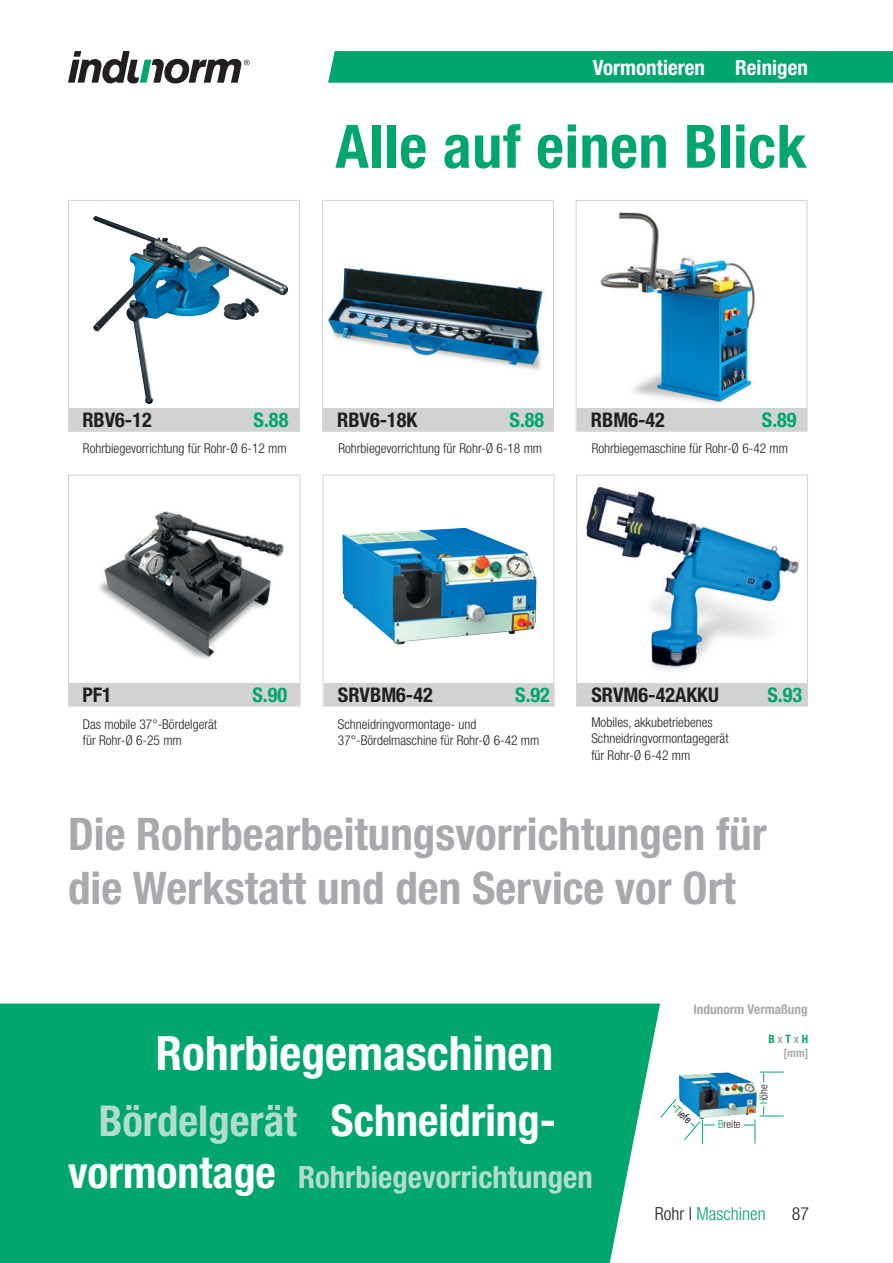
<style>
.page{position:relative;width:893px;height:1263px;background:#fff}
.page>*{position:absolute;margin:0;border:0;box-sizing:border-box;transform-origin:0 0}
.t1{font:700 condensed 60px "Helvetica Neue";letter-spacing:.01em;color:#00a66e}
.t2{font:700 condensed 47.4px "Helvetica Neue";color:#fff}
.t3{font:700 condensed 45px/54px "Helvetica Neue";color:#a8a9ad}
.t4{font:700 condensed 43.95px "Helvetica Neue";color:#fff}
.t5{font:700 condensed 30.75px "Helvetica Neue";color:#b2ddcc}
.t6{font:700 condensed 21px "Helvetica Neue";color:#fff}
.t7{font:700 condensed 20.25px "Helvetica Neue";color:#231f20}
.t8{font:700 condensed 20.25px "Helvetica Neue";color:#00a66e}
.t9{font:300 condensed 18px "Helvetica Neue";color:#00a66e}
.t10{font:300 condensed 18px "Helvetica Neue";color:#231f20}
.t11{font:300 condensed 13.5px/16.2px "Helvetica Neue";color:#231f20}
.t12{font:700 condensed 13.35px "Helvetica Neue";color:#a8a9ad}
.t13{font:700 condensed 11.55px/13.8px "Helvetica Neue";letter-spacing:.24em;color:#a8a9ad;text-align:right}
.t14{font:300 condensed 10.95px "Helvetica Neue";color:#231f20}
.t15{font:10.95px "Arial Narrow";color:#231f20}
.s1{font-size:42.6px;color:#b2ddcc}
.s2{font-size:43.95px;color:#fff}
.s3{color:#00a66e}
.s4{color:#231f20}
</style>
<div class="page">
<div style="left:328px;top:51px;width:565px;height:32px;background:#00a66e"></div>
<svg style="left:68px;top:51px;width:182px;height:33px"></svg>
<div style="left:0;top:1003px;width:660px;height:260px;background:#00a66e"></div>
<img style="left:99px;top:511px;width:185px;height:149px">
<div style="left:68px;top:475px;width:232px;height:232px;border:1px solid #d1d2d4"></div>
<div style="left:68px;top:683px;width:231px;height:23px;background:#d1d2d4"></div>
<img style="left:342px;top:528px;width:194px;height:117px">
<div style="left:323px;top:475px;width:231px;height:232px;border:1px solid #d1d2d4"></div>
<div style="left:324px;top:683px;width:229px;height:23px;background:#d1d2d4"></div>
<img style="left:586px;top:487px;width:213px;height:183px">
<div style="left:576px;top:475px;width:232px;height:232px;border:1px solid #d1d2d4"></div>
<div style="left:577px;top:683px;width:230px;height:23px;background:#d1d2d4"></div>
<img style="left:93px;top:216px;width:196px;height:188px">
<div style="left:68px;top:200px;width:232px;height:232px;border:1px solid #d1d2d4"></div>
<div style="left:68px;top:408px;width:231px;height:23px;background:#d1d2d4"></div>
<img style="left:328px;top:268px;width:215px;height:102px">
<div style="left:322px;top:200px;width:232px;height:232px;border:1px solid #d1d2d4"></div>
<div style="left:323px;top:408px;width:230px;height:23px;background:#d1d2d4"></div>
<img style="left:600px;top:212px;width:155px;height:192px">
<div style="left:576px;top:200px;width:231px;height:232px;border:1px solid #d1d2d4"></div>
<div style="left:577px;top:408px;width:229px;height:23px;background:#d1d2d4"></div>
<hr style="left:703px;top:1125px;width:51px;height:1px;background:#00a66e">
<div style="left:716px;top:1120px;width:28px;height:11px;background:#fff"></div>
<img style="left:679px;top:1072px;width:78px;height:47px">
<svg style="left:660px;top:1098px;width:43px;height:45px"></svg>
<svg style="left:755px;top:1116px;width:29px;height:27px"></svg>
<hr style="left:763px;top:1073px;width:1px;height:42px;background:#00a66e">
<div style="left:758px;top:1082px;width:13px;height:24px;background:#fff"></div>
<svg style="left:760px;top:1072px;width:24px;height:1px"></svg>
<h3 class="t6" style="left:593px;top:54px;width:114px">Vormontieren</h3>
<h3 class="t6" style="left:735px;top:54px;width:74px">Reinigen</h3>
<h1 class="t1" style="left:335px;top:110px;width:473px">Alle auf einen Blick</h1>
<h3 class="t7" style="left:82px;top:408px;width:71px">RBV6-12</h3>
<h3 class="t8" style="left:254px;top:408px;width:36px">S.88</h3>
<h3 class="t7" style="left:337px;top:408px;width:82px">RBV6-18K</h3>
<h3 class="t8" style="left:510px;top:408px;width:36px">S.88</h3>
<h3 class="t7" style="left:591px;top:408px;width:75px">RBM6-42</h3>
<h3 class="t8" style="left:762px;top:408px;width:36px">S.89</h3>
<p class="t11" style="left:83px;top:440px;width:205px">Rohrbiegevorrichtung für Rohr-Ø 6-12 mm</p>
<p class="t11" style="left:338px;top:440px;width:205px">Rohrbiegevorrichtung für Rohr-Ø 6-18 mm</p>
<p class="t11" style="left:592px;top:440px;width:198px">Rohrbiegemaschine für Rohr-Ø 6-42 mm</p>
<h3 class="t7" style="left:82px;top:682px;width:31px">PF1</h3>
<h3 class="t8" style="left:252px;top:682px;width:36px">S.90</h3>
<h3 class="t7" style="left:338px;top:682px;width:96px">SRVBM6-42</h3>
<h3 class="t8" style="left:515px;top:682px;width:36px">S.92</h3>
<h3 class="t7" style="left:591px;top:682px;width:129px">SRVM6-42AKKU</h3>
<h3 class="t8" style="left:767px;top:682px;width:36px">S.93</h3>
<p class="t11" style="left:83px;top:715px;width:136px">Das mobile 37°-Bördelgerät für Rohr-Ø 6-25 mm</p>
<p class="t11" style="left:338px;top:715px;width:203px">Schneidringvormontage- und<br>37°-Bördelmaschine für Rohr-Ø 6-42 mm</p>
<p class="t11" style="left:591px;top:714px;width:139px">Mobiles, akkubetriebenes<br>Schneidringvormontagegerät für Rohr-Ø 6-42 mm</p>
<h3 class="t3" style="left:68px;top:806px;width:700px">Die Rohrbearbeitungsvorrichtungen für die Werkstatt und den Service vor Ort</h3>
<h2 class="t2" style="left:156px;top:1024px;width:399px">Rohrbiegemaschinen</h2>
<h3 class="t4" style="left:99px;top:1094px;width:459px"><span class="s1">Bördelgerät</span> Schneidring-</h3>
<h3 class="t5" style="left:68px;top:1158px;width:526px"><span class="s2">vormontage</span> Rohrbiegevorrichtungen</h3>
<p class="t12" style="left:693px;top:1001px;width:116px">Indunorm Vermaßung</p>
<p class="t15" style="left:679px;top:1104px;width:21px;rotate:40deg"><span class="s3">T</span>iefe</p>
<p class="t14" style="left:718px;top:1118px;width:24px"><span class="s3">B</span>reite</p>
<p class="t13" style="left:768px;top:1032px;width:42px"><span class="s3">B</span>x<span class="s3">T</span>x<span class="s3">H </span>[mm]</p>
<p class="t14" style="left:757px;top:1104px;width:21px;rotate:-90deg"><span class="s3">H</span>öhe</p>
<h3 class="t9" style="left:655px;top:1203px;width:112px"><span class="s4">Rohr I</span> Maschinen</h3>
<h3 class="t10" style="left:792px;top:1203px;width:19px">87</h3>
</div>
